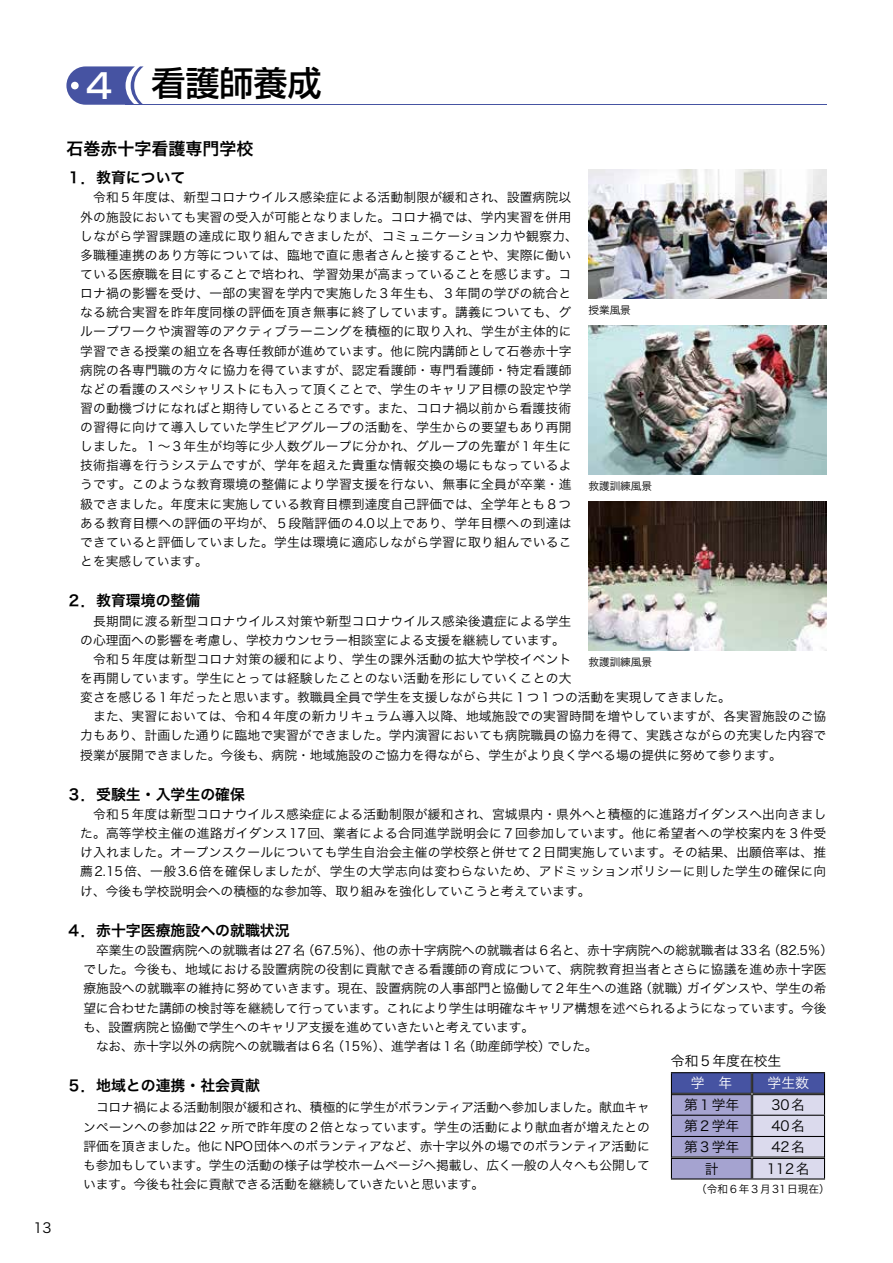
<style>
.page{position:relative;width:893px;height:1263px;background:#fff}
.page>*{position:absolute;margin:0;border:0;box-sizing:border-box;transform-origin:0 0}
.t1{font:500 34.05px "Shin Go Pro";color:#000}
.t2{font:16.95px "Hira Kaku Pro W6";color:#000}
.t3{font:14.85px "Hira Kaku Pro W6";color:#000}
.t4{font:13.8px "Hira Kaku Pro W3";color:#000}
.t5{font:13.8px "Hira Kaku Pro W3";color:#fff}
.t6{font:12.75px/19.2px "Hira Kaku Pro W3";letter-spacing:.015em;color:#000}
.t7{font:12.75px/19.2px "Hira Kaku Pro W3";letter-spacing:-.01em;color:#000}
.t8{font:10.65px "Hira Kaku Pro W3";color:#000}
.s1{color:#fff}
</style>
<div class="page">
<hr style="left:125px;top:104px;width:701px;height:1px;background:#4653a2">
<svg style="left:66px;top:66px;width:78px;height:39px"></svg>
<div style="left:71px;top:82px;width:8px;height:7px;background:#fff;border-radius:50%"></div>
<hr style="left:671px;top:1072px;width:81px;height:1px;background:#000">
<hr style="left:752px;top:1072px;width:73px;height:1px;background:#000">
<svg style="left:671px;top:1073px;width:154px;height:105px;background:#9b9cc3"></svg>
<hr style="left:671px;top:1178px;width:81px;height:1px;background:#000">
<hr style="left:752px;top:1178px;width:73px;height:1px;background:#000">
<hr style="left:672px;top:1157px;width:80px;height:1px;background:#000">
<hr style="left:672px;top:1158px;width:80px;height:1px;background:#000">
<hr style="left:752px;top:1157px;width:72px;height:1px;background:#000">
<hr style="left:752px;top:1158px;width:72px;height:1px;background:#000">
<img style="left:588px;top:169px;width:238px;height:129px">
<img style="left:588px;top:501px;width:238px;height:149px">
<img style="left:588px;top:325px;width:238px;height:149px">
<h1 class="t1" style="left:82px;top:55px;width:241px"><span class="s1">４</span> 看護師養成</h1>
<p class="t4" style="left:33px;top:1216px;width:20px">13</p>
<h2 class="t2" style="left:66px;top:133px;width:189px">石巻赤十字看護専門学校</h2>
<p class="t3" style="left:66px;top:164px;width:121px">１．教育について</p>
<p class="t6" style="left:80px;top:187px;width:499px">　令和５年度は、新型コロナウイルス感染症による活動制限が緩和され、設置病院以外の施設においても実習の受入が可能となりました。コロナ禍では、学内実習を併用しながら学習課題の達成に取り組んできましたが、コミュニケーション力や観察力、多職種連携のあり方等については、臨地で直に患者さんと接することや、実際に働いている医療職を目にすることで培われ、学習効果が高まっていることを感じます。コロナ禍の影響を受け、一部の実習を学内で実施した３年生も、３年間の学びの統合となる統合実習を昨年度同様の評価を頂き無事に終了しています。講義についても、グループワークや演習等のアクティブラーニングを積極的に取り入れ、学生が主体的に学習できる授業の組立を各専任教師が進めています。他に院内講師として石巻赤十字病院の各専門職の方々に協力を得ていますが、認定看護師・専門看護師・特定看護師などの看護のスペシャリストにも入って頂くことで、学生のキャリア目標の設定や学習の動機づけになればと期待しているところです。また、コロナ禍以前から看護技術の習得に向けて導入していた学生ピアグループの活動を、学生からの要望もあり再開しました。１～３年生が均等に少人数グループに分かれ、グループの先輩が１年生に技術指導を行うシステムですが、学年を超えた貴重な情報交換の場にもなっているようです。このような教育環境の整備により学習支援を行ない、無事に全員が卒業・進級できました。年度末に実施している教育目標到達度自己評価では、全学年とも８つある教育目標への評価の平均が、５段階評価の4.0以上であり、学年目標への到達はできていると評価していました。学生は環境に適応しながら学習に取り組んでいることを実感しています。</p>
<p class="t3" style="left:66px;top:587px;width:135px">２．教育環境の整備</p>
<p class="t6" style="left:80px;top:610px;width:748px">　長期間に渡る新型コロナウイルス対策や新型コロナウイルス感染後遺症による学生<br>の心理面への影響を考慮し、学校カウンセラー相談室による支援を継続しています。<br>　令和５年度は新型コロナ対策の緩和により、学生の課外活動の拡大や学校イベント<br>を再開しています。学生にとっては経験したことのない活動を形にしていくことの大<br>変さを感じる１年だったと思います。教職員全員で学生を支援しながら共に１つ１つの活動を実現してきました。<br>　また、実習においては、令和４年度の新カリキュラム導入以降、地域施設での実習時間を増やしていますが、各実習施設のご協力もあり、計画した通りに臨地で実習ができました。学内演習においても病院職員の協力を得て、実践さながらの充実した内容で授業が展開できました。今後も、病院・地域施設のご協力を得ながら、学生がより良く学べる場の提供に努めて参ります。</p>
<p class="t3" style="left:66px;top:781px;width:180px">３．受験生・入学生の確保</p>
<p class="t6" style="left:80px;top:804px;width:748px;text-align:justify">　令和５年度は新型コロナウイルス感染症による活動制限が緩和され、宮城県内・県外へと積極的に進路ガイダンスへ出向きました。高等学校主催の進路ガイダンス17回、業者による合同進学説明会に７回参加しています。他に希望者への学校案内を３件受け入れました。オープンスクールについても学生自治会主催の学校祭と併せて２日間実施しています。その結果、出願倍率は、推薦2.15倍、一般3.6倍を確保しましたが、学生の大学志向は変わらないため、アドミッションポリシーに則した学生の確保に向け、今後も学校説明会への積極的な参加等、取り組みを強化していこうと考えています。</p>
<p class="t3" style="left:66px;top:917px;width:225px">４．赤十字医療施設への就職状況</p>
<p class="t7" style="left:83px;top:940px;width:751px">　卒業生の設置病院への就職者は27名（67.5％）、他の赤十字病院への就職者は６名と、赤十字病院への総就職者は33名（82.5％）でした。今後も、地域における設置病院の役割に貢献できる看護師の育成について、病院教育担当者とさらに協議を進め赤十字医療施設への就職率の維持に努めていきます。現在、設置病院の人事部門と協働して２年生への進路（就職）ガイダンスや、学生の希望に合わせた講師の検討等を継続して行っています。これにより学生は明確なキャリア構想を述べられるようになっています。今後も、設置病院と協働で学生へのキャリア支援を進めていきたいと考えています。<br>　なお、赤十字以外の病院への就職者は６名（15％）、進学者は１名（助産師学校）でした。</p>
<p class="t3" style="left:66px;top:1072px;width:195px">５．地域との連携・社会貢献</p>
<p class="t6" style="left:83px;top:1097px;width:568px;text-align:justify">　コロナ禍による活動制限が緩和され、積極的に学生がボランティア活動へ参加しました。献血キャンペーンへの参加は22 ヶ所で昨年度の２倍となっています。学生の活動により献血者が増えたとの評価を頂きました。他にNPO団体へのボランティアなど、赤十字以外の場でのボランティア活動にも参加もしています。学生の活動の様子は学校ホームページへ掲載し、広く一般の人々へも公開しています。今後も社会に貢献できる活動を継続していきたいと思います。</p>
<p class="t8" style="left:588px;top:300px;width:44px">授業風景</p>
<p class="t8" style="left:588px;top:476px;width:65px">救護訓練風景</p>
<p class="t8" style="left:588px;top:653px;width:65px">救護訓練風景</p>
<p class="t4" style="left:671px;top:1049px;width:112px">令和５年度在校生</p>
<p class="t5" style="left:691px;top:1071px;width:43px">学　年</p>
<p class="t5" style="left:767px;top:1071px;width:43px">学生数</p>
<p class="t4" style="left:684px;top:1092px;width:57px">第１学年</p>
<p class="t4" style="left:771px;top:1092px;width:35px">30名</p>
<p class="t4" style="left:684px;top:1113px;width:57px">第２学年</p>
<p class="t4" style="left:771px;top:1113px;width:35px">40名</p>
<p class="t4" style="left:684px;top:1134px;width:57px">第３学年</p>
<p class="t4" style="left:771px;top:1134px;width:35px">42名</p>
<p class="t4" style="left:705px;top:1156px;width:15px">計</p>
<p class="t4" style="left:767px;top:1156px;width:44px">112名</p>
<p class="t8" style="left:696px;top:1179px;width:135px">（令和６年３月31日現在）</p>
</div>
